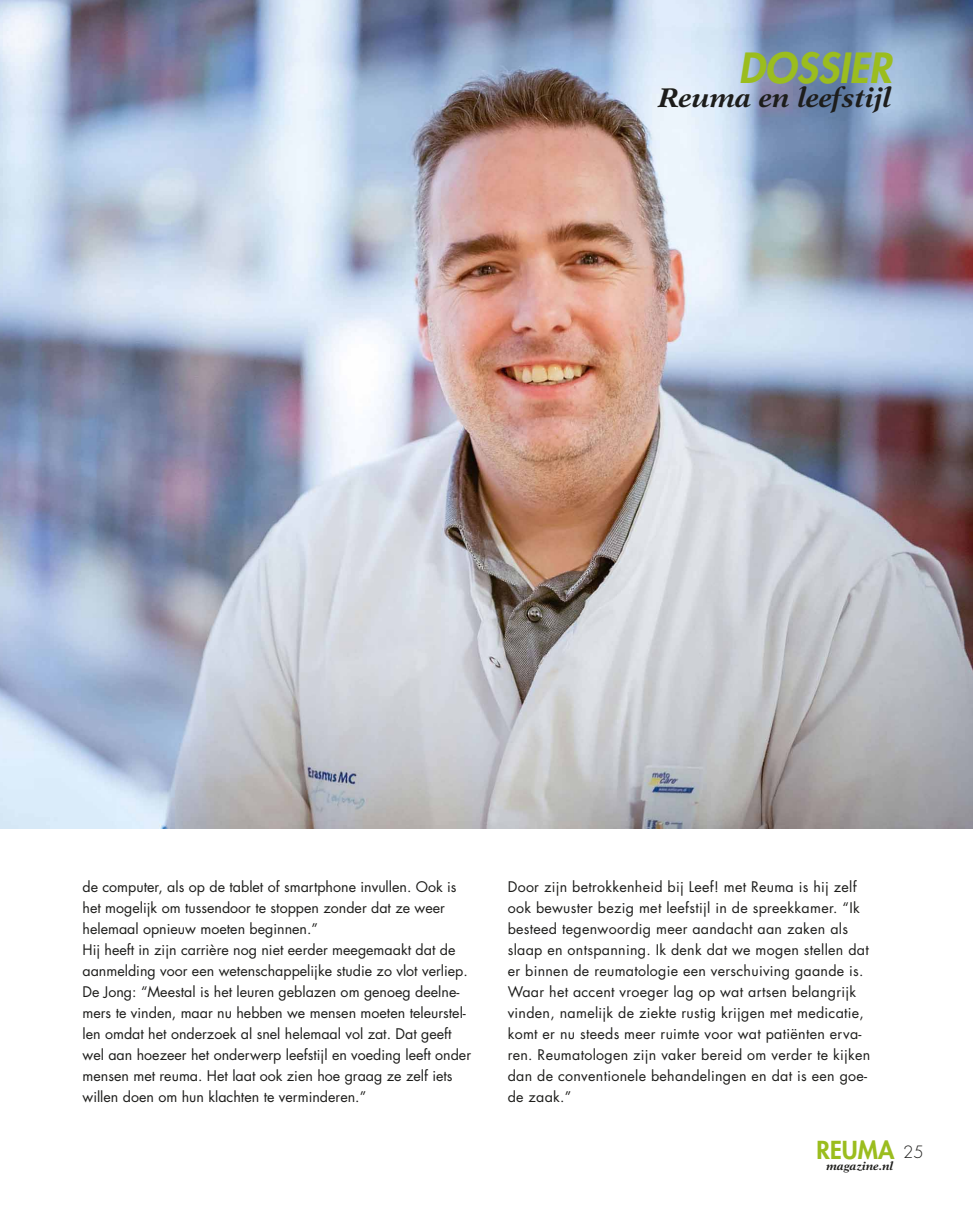
<style>
.page{position:relative;width:973px;height:1207px;background:#fff}
.page>*{position:absolute;margin:0;border:0;box-sizing:border-box;transform-origin:0 0}
.t1{font:italic 800 40.5px "Futura Std";color:#9bbd1e}
.t2{font:italic 700 27px "New Aster LT Std";color:#1d1d1b}
.t3{font:800 24.15px "Futura Std";color:#9bbd1e}
.t4{font:14.25px/21px "Futura Std";color:#1d1d1b}
.t5{font:14.25px/21px "Futura Std";letter-spacing:.02em;color:#1d1d1b}
.t6{font:italic 700 11.4px "New Aster LT Std";color:#1d1d1b}
.s1{font-weight:300;font-size:16.5px;color:#1d1d1b}
</style>
<div class="page">
<img style="left:0;top:0;width:973px;height:828px">
<h1 class="t1" style="left:738px;top:46px;width:155px">DOSSIER</h1>
<h2 class="t2" style="left:659px;top:85px;width:234px">Reuma en leefstijl</h2>
<p class="t4" style="left:83px;top:877px;width:390px">de computer, als op de tablet of smartphone invullen. Ook is het mogelijk om tussendoor te stoppen zonder dat ze weer helemaal opnieuw moeten beginnen.”<br>Hij heeft in zijn carrière nog niet eerder meegemaakt dat de aanmelding voor een wetenschappelijke studie zo vlot verliep.<br>De Jong: “Meestal is het leuren geblazen om genoeg deelne&shy;mers te vinden, maar nu hebben we mensen moeten teleurstel&shy;len omdat het onderzoek al snel helemaal vol zat. Dat geeft wel aan hoezeer het onderwerp leefstijl en voeding leeft onder mensen met reuma. Het laat ook zien hoe graag ze zelf iets willen doen om hun klachten te verminderen.”</p>
<p class="t5" style="left:508px;top:877px;width:364px">Door zijn betrokkenheid bij Leef! met Reuma is hij zelf ook bewuster bezig met leefstijl in de spreekkamer. “Ik besteed tegenwoordig meer aandacht aan zaken als slaap en ontspanning. Ik denk dat we mogen stellen dat er binnen de reumatologie een verschuiving gaande is.<br>Waar het accent vroeger lag op wat artsen belangrijk vinden, namelijk de ziekte rustig krijgen met medicatie, komt er nu steeds meer ruimte voor wat patiënten erva&shy;ren. Reumatologen zijn vaker bereid om verder te kijken dan de conventionele behandelingen en dat is een goe&shy;de zaak.”</p>
<h3 class="t3" style="left:817px;top:1139px;width:109px">REUMA <span class="s1">25</span></h3>
<p class="t6" style="left:826px;top:1160px;width:68px">magazine.nl</p>
</div>
